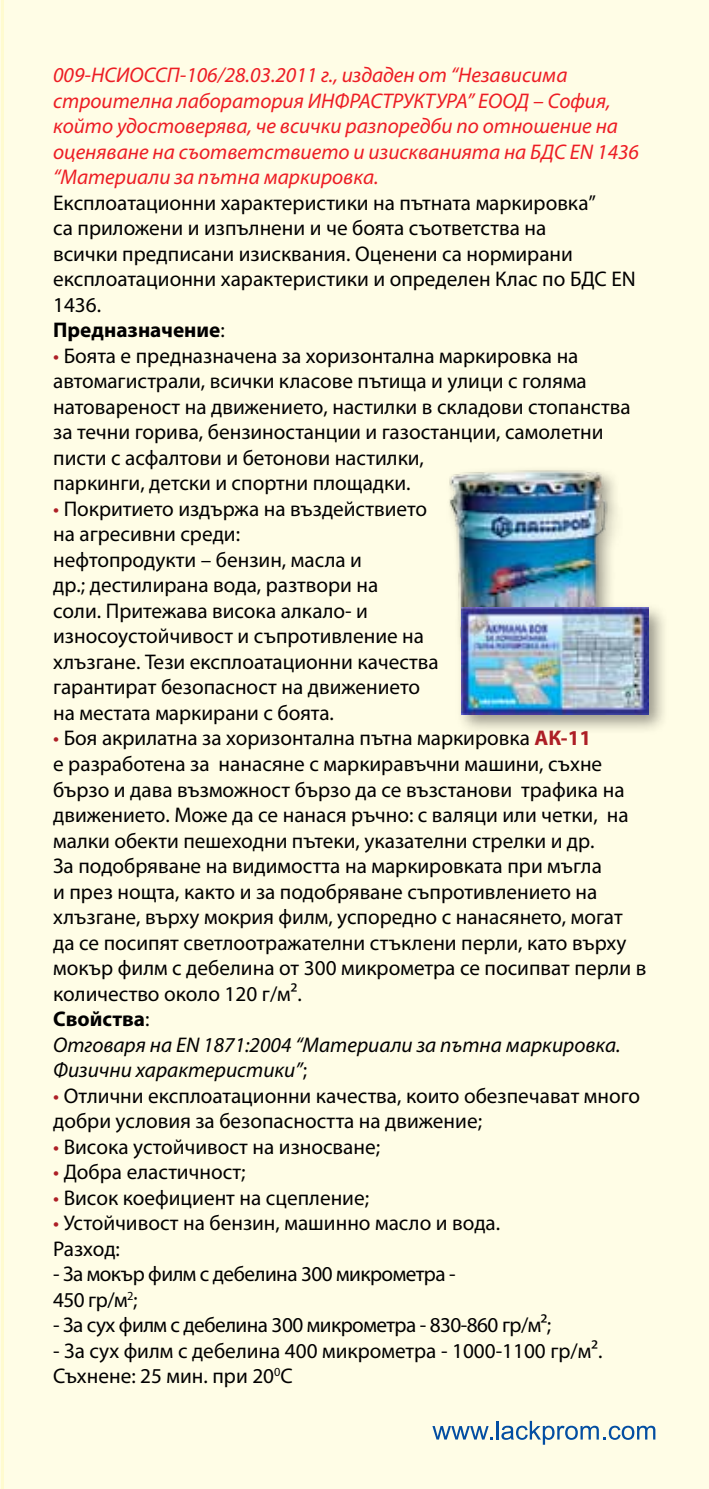
<style>
.page{position:relative;width:709px;height:1489px;background:#fff}
.page>*{position:absolute;margin:0;border:0;box-sizing:border-box;transform-origin:0 0}
.t1{font:21.25px/25.5px "Myriad Pro";color:#000}
.t2{font:italic 21.25px/25.5px "Myriad Pro";color:#ed1d24}
.t3{font:21.25px/25.5px "Myriad Pro";letter-spacing:-.025em;color:#000}
.s1{font-weight:700}
.s2{color:#ad1f26}
.s3{font-weight:700;color:#ad1f26}
.s4{font-style:italic}
</style>
<div class="page">
<div style="left:2px;top:0;width:707px;height:1488px;background:#fffde6"></div>
<svg style="left:0;top:0;width:4px;height:1488px;background:#fffbd4"></svg>
<svg style="left:432px;top:1420px;width:223px;height:24px"></svg>
<img style="left:449px;top:470px;width:168px;height:131px">
<div style="left:455px;top:601px;width:214px;height:134px;background:#000;opacity:.4"></div>
<img style="left:461px;top:608px;width:187px;height:106px">
<p class="t2" style="left:53px;top:62px;width:587px">009-НСИОССП-106/28.03.2011 г., издаден от “Независима строителна лаборатория ИНФРАСТРУКТУРА” ЕООД – София, който удостоверява, че всички разпоредби по отношение на оценяване на съответствието и изискванията на БДС EN 1436 “Материали за пътна маркировка.</p>
<p class="t1" style="left:53px;top:189px;width:584px">Експлоатационни характеристики на пътната маркировка”<br>са приложени и изпълнени и че боята съответства на<br>всички предписани изисквания. Оценени са нормирани експлоатационни характеристики и определен Клас по БДС EN 1436.<br><span class="s1">Предназначение</span>:</p>
<p class="t1" style="left:53px;top:342px;width:579px"><span class="s2">•</span> Боята е предназначена за хоризонтална маркировка на автомагистрали, всички класове пътища и улици с голяма натовареност на движението, настилки в складови стопанства за течни горива, бензиностанции и газостанции, самолетни писти с асфалтови и бетонови настилки,<br>паркинги, детски и спортни площадки.</p>
<p class="t1" style="left:53px;top:495px;width:387px"><span class="s2">•</span> Покритието издържа на въздействието на агресивни среди:<br>нефтопродукти – бензин, масла и<br>др.; дестилирана вода, разтвори на<br>соли. Притежава висока алкало- и износоустойчивост и съпротивление на хлъзгане. Тези експлоатационни качества гарантират безопасност на движението на местата маркирани с боята.</p>
<p class="t1" style="left:53px;top:725px;width:595px"><span class="s2">•</span> Боя акрилатна за хоризонтална пътна маркировка <span class="s3">АК-11<br></span>е разработена за нанасяне с маркиравъчни машини, съхне бързо и дава възможност бързо да се възстанови трафика на движението. Може да се нанася ръчно: с валяци или четки, на малки обекти пешеходни пътеки, указателни стрелки и др.<br>За подобряване на видимостта на маркировката при мъгла<br>и през нощта, както и за подобряване съпротивлението на хлъзгане, върху мокрия филм, успоредно с нанасянето, могат да се посипят светлоотражателни стъклени перли, като върху мокър филм с дебелина от 300 микрометра се посипват перли в количество около 120 г/м².<br><span class="s1">Свойства</span>:<br><span class="s4">Отговаря на EN 1871:2004 “Материали за пътна маркировка.<br>Физични характеристики”</span>;</p>
<p class="t1" style="left:53px;top:1082px;width:588px"><span class="s2">•</span> Отлични експлоатационни качества, които обезпечават много добри условия за безопасността на движение;</p>
<p class="t1" style="left:53px;top:1133px;width:328px"><span class="s2">•</span> Висока устойчивост на износване;</p>
<p class="t1" style="left:53px;top:1158px;width:194px"><span class="s2">•</span> Добра еластичност;</p>
<p class="t1" style="left:53px;top:1184px;width:317px"><span class="s2">•</span> Висок коефициент на сцепление;</p>
<p class="t1" style="left:53px;top:1209px;width:448px"><span class="s2">•</span> Устойчивост на бензин, машинно масло и вода.<br>Разход:</p>
<p class="t3" style="left:53px;top:1260px;width:404px">- За мокър филм с дебелина 300 микрометра -<br>450 гр/м<sup>2</sup>;</p>
<p class="t3" style="left:53px;top:1311px;width:499px">- За сух филм с дебелина 300 микрометра - 830-860 гр/м²;</p>
<p class="t1" style="left:53px;top:1337px;width:550px">- За сух филм с дебелина 400 микрометра - 1000-1100 гр/м².<br>Съхнене: 25 мин. при 20<sup>0</sup>С</p>
</div>
